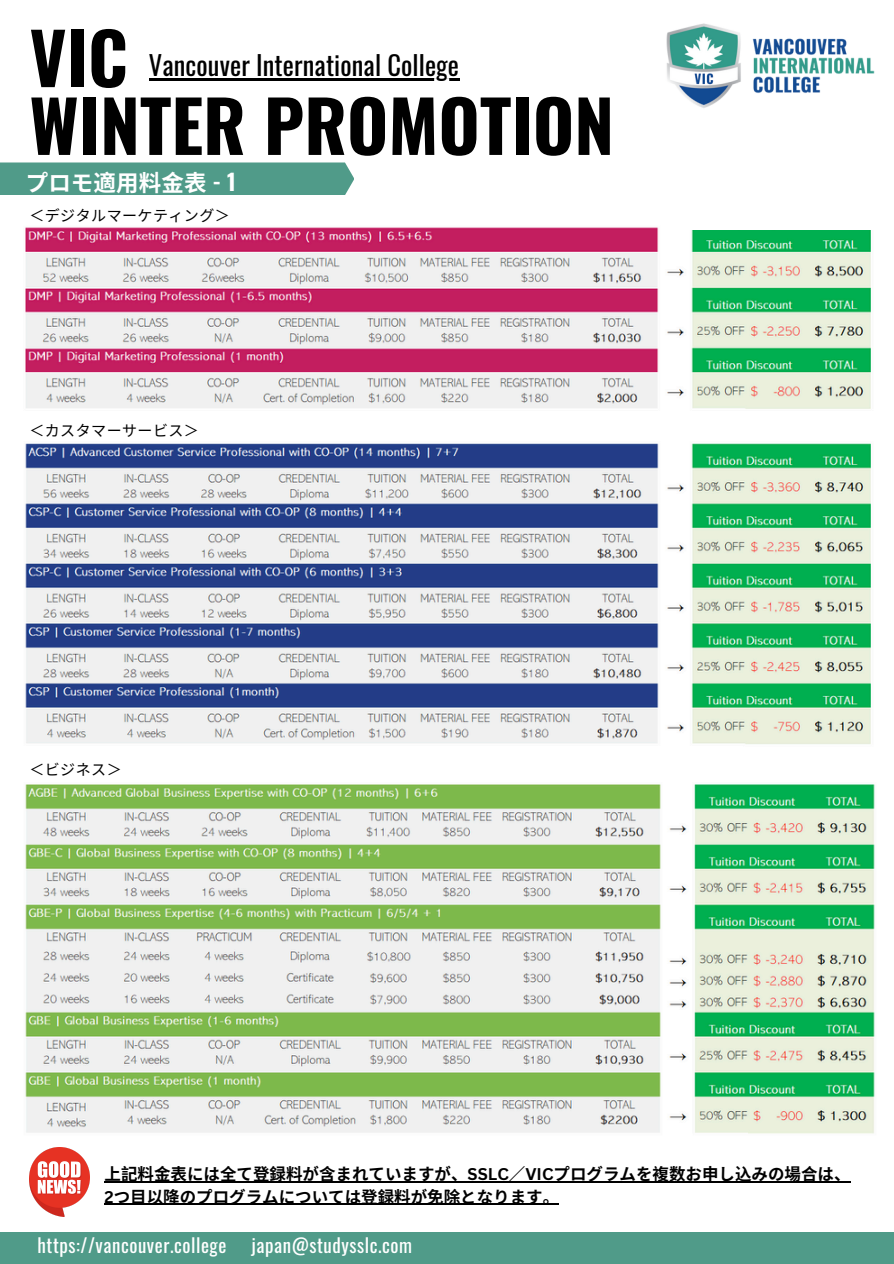
<style>
.page{position:relative;width:894px;height:1264px;background:#fff}
.page>*{position:absolute;margin:0;border:0;box-sizing:border-box;transform-origin:0 0}
.t1{font:700 70.8px "Oswald";color:#000}
.t2{font:26.4px "Oswald";letter-spacing:.005em;color:#000}
.t3{font:700 22.5px "Noto Sans CJ Ksc";letter-spacing:.005em;color:#fff}
.t4{font:18.9px "Oswald";letter-spacing:.03em;color:#fff}
.t5{font:700 16.5px/22.5px "Noto Sans CJ Ksc";color:#000}
.t6{font:15px "Noto Sans CJ Ksc";letter-spacing:.03em;color:#000}
.s1{font-family:"Oswald"}
.s2{font-family:"Canva Sans"}
</style>
<div class="page">
<div style="left:0;top:162px;width:354px;height:33px;background:#509b89"></div>
<div style="left:0;top:1232px;width:893px;height:31px;background:#509b89"></div>
<img style="left:666px;top:23px;width:209px;height:85px">
<img style="left:25px;top:784px;width:850px;height:350px">
<img style="left:25px;top:227px;width:846px;height:182px">
<img style="left:25px;top:443px;width:846px;height:301px">
<img style="left:29px;top:1147px;width:60px;height:69px">
<div style="left:686px;top:195px;width:192px;height:34px;background:#fff"></div>
<hr style="left:149px;top:79px;width:310px;height:2px;background:#000">
<hr style="left:104px;top:1181px;width:746px;height:1px;background:#000">
<hr style="left:104px;top:1203px;width:455px;height:1px;background:#000">
<p class="t1" style="left:29px;top:3px;width:100px">VIC</p>
<p class="t2" style="left:149px;top:45px;width:311px">Vancouver International College</p>
<p class="t1" style="left:29px;top:70px;width:586px">WINTER PROMOTION</p>
<p class="t3" style="left:26px;top:164px;width:212px">プロモ適用料金表 <span class="s1">- 1</span></p>
<p class="t6" style="left:29px;top:203px;width:202px">＜デジタルマーケティング＞</p>
<p class="t6" style="left:29px;top:418px;width:171px">＜カスタマーサービス＞</p>
<h5 class="t6" style="left:29px;top:757px;width:94px">＜ビジネス＞</h5>
<h4 class="t5" style="left:104px;top:1161px;width:747px">上記料金表には全て登録料が含まれていますが、<span class="s2">SSLC</span>／<span class="s2">VIC</span>プログラムを複数お申し込みの場合は、<br><span class="s2">2</span>つ目以降のプログラムについては登録料が免除となります。</h4>
<p class="t4" style="left:38px;top:1230px;width:190px">https://vancouver.college</p>
<p class="t4" style="left:251px;top:1230px;width:162px">japan@studysslc.com</p>
</div>
